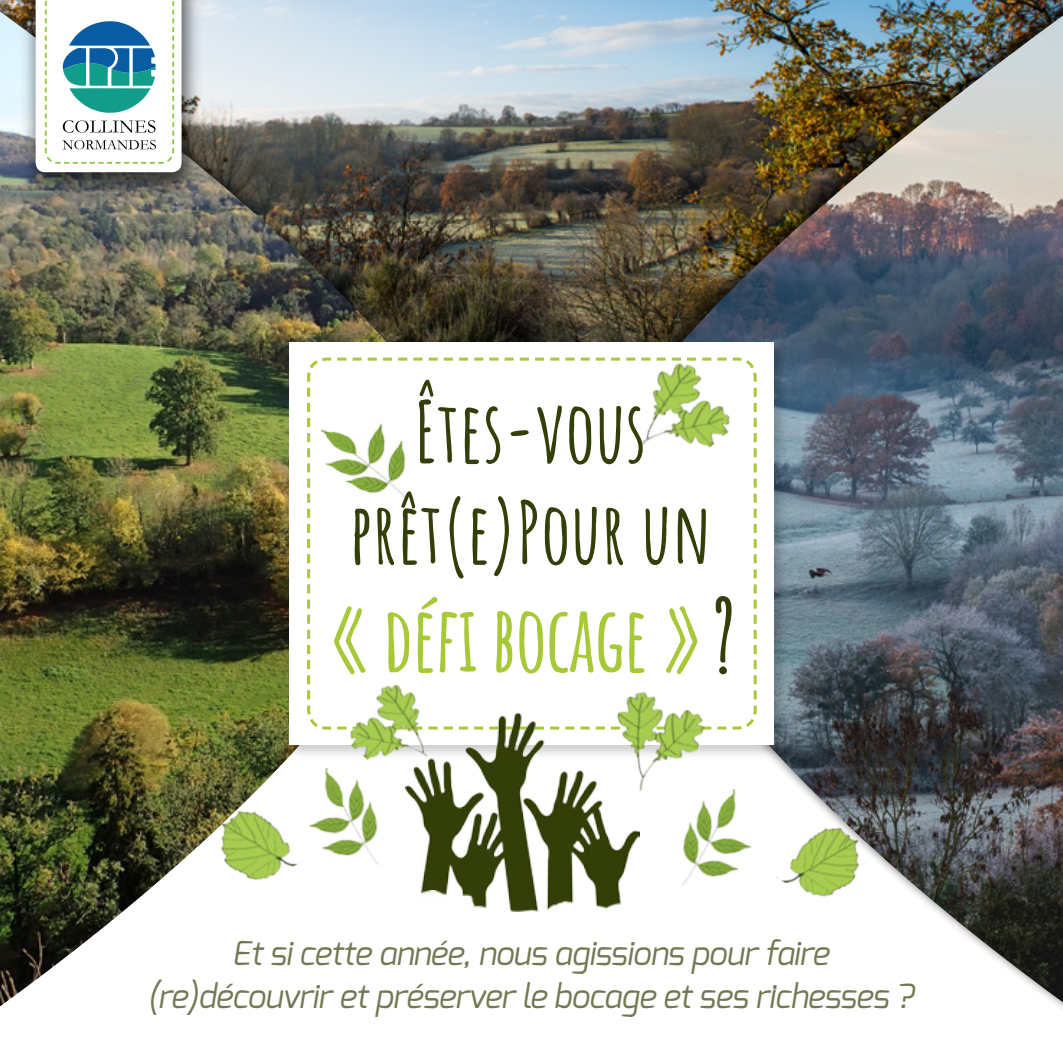
<style>
.page{position:relative;width:1063px;height:1063px;background:#fff}
.page>*{position:absolute;margin:0;border:0;box-sizing:border-box;transform-origin:0 0}
.t1{font:700 90px "Amatic SC";letter-spacing:-.02em;color:#a7c837}
.t2{font:700 84px/100.8px "Amatic SC";color:#333f08;text-align:center}
.t3{font:italic 33px/43.2px "Exo";letter-spacing:-.02em;color:#707952;text-align:center}
.t4{font:4.2px "Minion Pro";color:#000}
</style>
<div class="page">
<img style="left:457px;top:0;width:132px;height:339px">
<div style="left:0;top:0;width:457px;height:1063px;background:#000;opacity:.5"></div>
<img style="left:0;top:11px;width:468px;height:995px">
<div style="left:589px;top:0;width:474px;height:1063px;background:#000;opacity:.5"></div>
<img style="left:600px;top:16px;width:463px;height:986px">
<div style="left:286px;top:339px;width:503px;height:421px;background:#000;opacity:.2"></div>
<div style="left:289px;top:342px;width:485px;height:403px;background:#fff"></div>
<svg style="left:307px;top:357px;width:450px;height:373px"></svg>
<div style="left:17px;top:0;width:178px;height:205px;background:#000;opacity:.3"></div>
<div style="left:26px;top:0;width:177px;height:194px;background:#000;opacity:.5"></div>
<svg style="left:36px;top:0;width:146px;height:172px"></svg>
<img style="left:406px;top:713px;width:234px;height:178px">
<img style="left:599px;top:687px;width:110px;height:116px">
<img style="left:613px;top:357px;width:127px;height:124px">
<img style="left:206px;top:796px;width:97px;height:99px">
<img style="left:776px;top:812px;width:97px;height:99px">
<img style="left:322px;top:420px;width:84px;height:82px">
<img style="left:661px;top:788px;width:96px;height:99px">
<img style="left:303px;top:767px;width:96px;height:99px">
<img style="left:224px;top:891px;width:550px;height:172px">
<img style="left:340px;top:676px;width:112px;height:112px">
<img style="left:1044px;top:619px;width:19px;height:62px">
<svg style="left:716px;top:596px;width:16px;height:78px"></svg>
<h2 class="t2" style="left:349px;top:376px;width:365px">Êtes-vous prêt(e)Pour un</h2>
<h1 class="t1" style="left:329px;top:569px;width:375px">« défi bocage »</h1>
<p class="t3" style="left:147px;top:931px;width:768px">Et si cette année, nous agissions pour faire (re)découvrir et préserver le bocage et ses richesses ?</p>
<p class="t4" style="left:778px;top:988px;width:6px;rotate:90deg">En</p>
</div>
